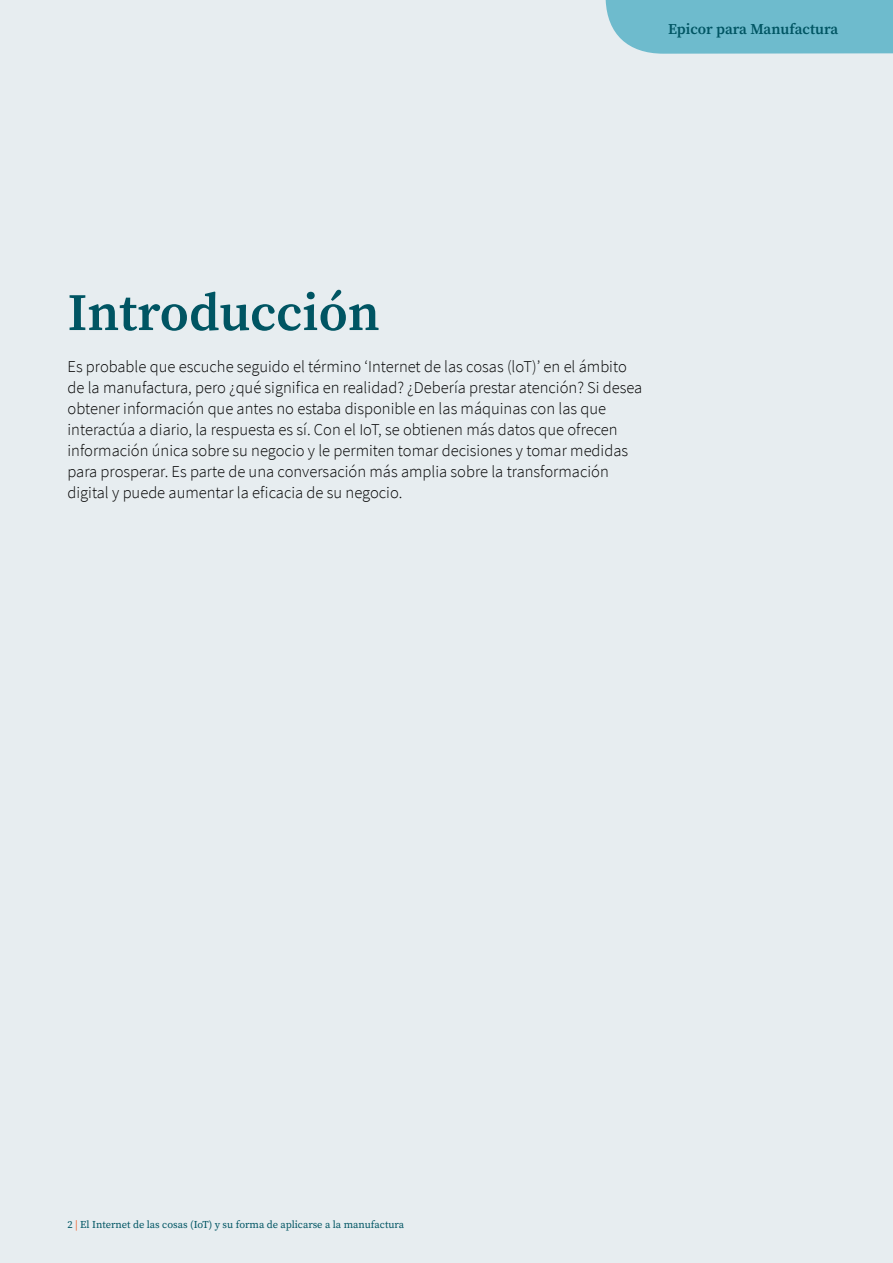
<style>
.page{position:relative;width:893px;height:1263px;background:#e7edf0}
.page>*{position:absolute;margin:0;border:0;box-sizing:border-box;transform-origin:0 0}
.t1{font:600 52.5px "Source Serif Pro";color:#005563}
.Body_Copy{font:300 16.5px/21px "Source Sans Pro";color:#000}
.t2{font:600 15px "Source Serif Pro";letter-spacing:-.005em;color:#005563}
.t3{font:10.5px "Source Serif Pro";color:#005563}
.s1{color:#f15a22}
</style>
<div class="page">
<div style="left:606px;top:0;width:287px;height:54px;background:#6ebbcd"></div>
<p class="t2" style="left:668px;top:19px;width:171px">Epicor para Manufactura</p>
<h1 class="t1" style="left:68px;top:277px;width:314px">Introducción</h1>
<p class="Body_Copy" style="left:68px;top:356px;width:576px">Es probable que escuche seguido el término ‘Internet de las cosas (loT)’ en el ámbito de la manufactura, pero ¿qué significa en realidad? ¿Debería prestar atención? Si desea obtener información que antes no estaba disponible en las máquinas con las que interactúa a diario, la respuesta es sí. Con el IoT, se obtienen más datos que ofrecen información única sobre su negocio y le permiten tomar decisiones y tomar medidas para prosperar. Es parte de una conversación más amplia sobre la transformación digital y puede aumentar la eficacia de su negocio.</p>
<p class="t3" style="left:68px;top:1217px;width:338px">2 <span class="s1">|</span> El Internet de las cosas (IoT) y su forma de aplicarse a la manufactura</p>
</div>
